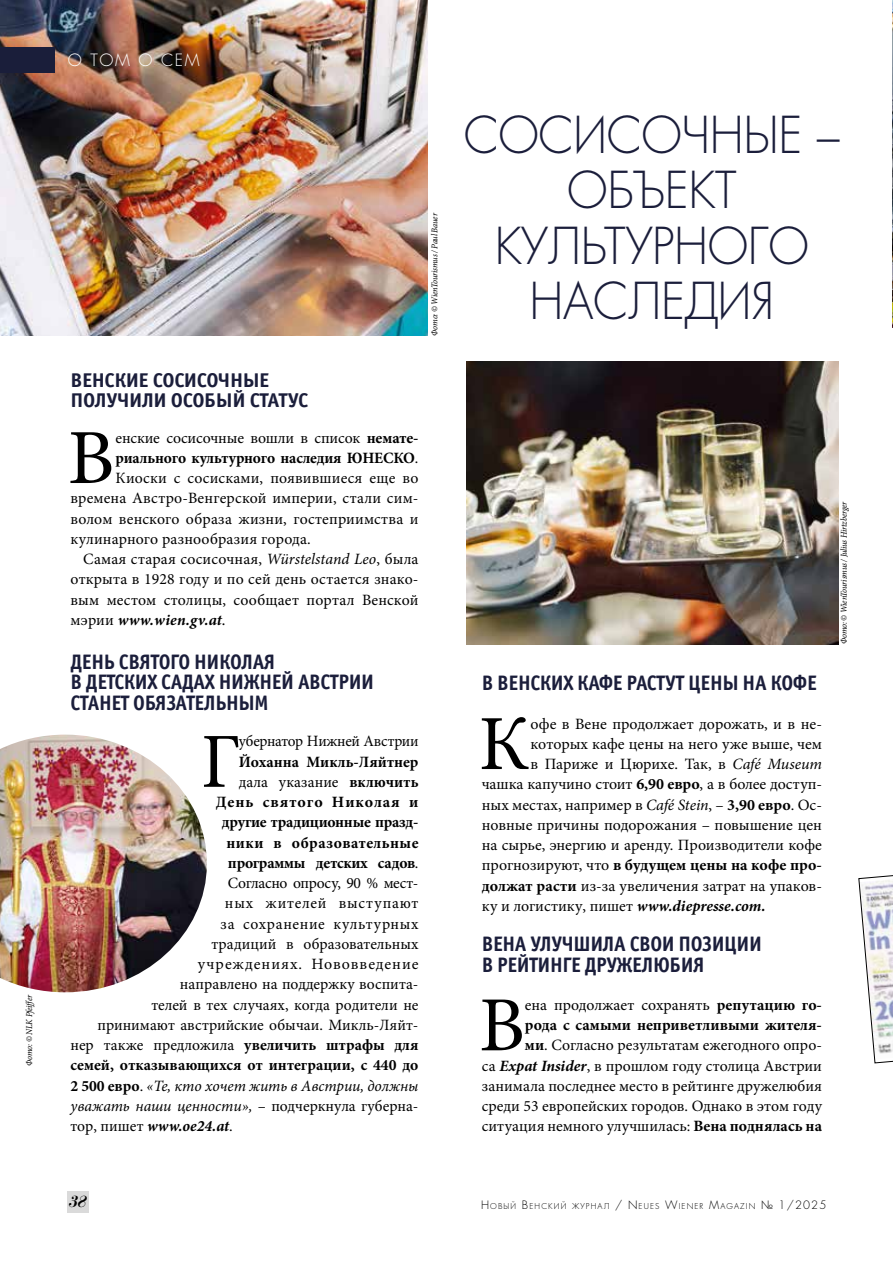
<style>
.page{position:relative;width:893px;height:1263px;background:#fff}
.page>*{position:absolute;margin:0;border:0;box-sizing:border-box;transform-origin:0 0}
.t1{font:78px "Minion Pro";color:#000}
.t2{font:49.5px/55.5px "Favorit Light C";letter-spacing:-.01em;color:#1b1e3b;text-align:center;scale:.96 1}
.t3{font:21px/20.2px "Officina Sans Bold C";letter-spacing:-.02em;color:#1b1e3b;scale:.95 1}
.t4{font:19.95px/20.2px "Officina Sans Bold C";letter-spacing:-.02em;color:#1b1e3b}
.t5{font:16.5px "Favorit Light C";letter-spacing:.1em;color:#fff}
.t6{font:italic 16.5px "Paragon Nord C";color:#000}
.t7{font:15.75px/20.2px "Minion Pro";color:#000;text-align:right}
.t8{font:700 15.75px "Minion Pro";color:#000}
.t9{font:italic 15.75px "Minion Pro";color:#000}
.t10{font:700 15.75px "Minion Pro";letter-spacing:-.02em;color:#000}
.t11{font:15.75px "Minion Pro";letter-spacing:-.02em;color:#000}
.t12{font:italic 700 15.75px "Minion Pro";letter-spacing:.01em;color:#000}
.t13{font:15.75px "Minion Pro";letter-spacing:.06em;color:#000}
.t14{font:15.75px "Minion Pro";letter-spacing:.04em;color:#000}
.t15{font:700 15.75px "Minion Pro";letter-spacing:.03em;color:#000}
.t16{font:700 15.75px "Minion Pro";letter-spacing:.06em;color:#000}
.t17{font:15.75px "Minion Pro";letter-spacing:.05em;color:#000}
.t18{font:italic 9px "Minion Pro";letter-spacing:-.025em;color:#000;scale:.94 1}
.t19{font:7.8px "Favorit Light C";letter-spacing:.145em;color:#000}
.s1{font-weight:700}
.s2{font-weight:400}
.s3{font-style:italic}
.s4{font-weight:400;font-style:normal}
.s5{font-weight:500;font-style:normal}
.s6{font-weight:700;font-style:normal}
.s7{font-style:normal}
.s8{font-weight:700;font-style:italic}
.s9{font-size:11.25px}
</style>
<div class="page">
<div style="left:67px;top:1192px;width:22px;height:21px;background:#dadada"></div>
<img style="left:0;top:0;width:428px;height:336px">
<div style="left:0;top:47px;width:55px;height:25px;background:#1a1e3a"></div>
<img style="left:467px;top:361px;width:371px;height:283px">
<img style="left:0;top:735px;width:207px;height:257px">
<img style="left:892px;top:0;width:1px;height:328px">
<svg style="left:859px;top:875px;width:34px;height:188px"></svg>
<p class="t18" style="left:23px;top:1066px;width:77px;rotate:-90deg">Фото: © NLK Pfeiffer</p>
<p class="t5" style="left:68px;top:49px;width:133px">О ТОМ О СЕМ</p>
<p class="t18" style="left:428px;top:336px;width:132px;rotate:-90deg">Фото: © WienTourismus / Paul Bauer</p>
<p class="t4" style="left:70px;top:370px;width:239px">ВЕНСКИЕ СОСИСОЧНЫЕ<br>ПОЛУЧИЛИ ОСОБЫЙ СТАТУС</p>
<h1 class="t1" style="left:68px;top:406px;width:48px">В</h1>
<p class="t7" style="left:116px;top:427px;width:304px">енские сосисочные вошли в список <span class="s1">немате-</span></p>
<p class="t8" style="left:116px;top:447px;width:304px">риального культурного наследия ЮНЕСКО<span class="s2">.</span></p>
<p class="t7" style="left:116px;top:468px;width:304px">Киоски с сосисками, появившиеся еще во</p>
<p class="t7" style="left:70px;top:488px;width:350px">времена Австро-Венгерской империи, стали сим-</p>
<p class="t7" style="left:70px;top:508px;width:350px">волом венского образа жизни, гостеприимства и</p>
<p class="t7" style="left:70px;top:529px;width:242px">кулинарного разнообразия города.</p>
<p class="t7" style="left:83px;top:549px;width:337px">Самая старая сосисочная, <span class="s3">Würstelstand Leo</span>, была</p>
<p class="t7" style="left:70px;top:569px;width:350px">открыта в 1928 году и по сей день остается знако-</p>
<p class="t7" style="left:70px;top:589px;width:349px">вым местом столицы, сообщает портал Венской</p>
<p class="t12" style="left:70px;top:608px;width:157px"><span class="s4">мэрии</span> www.wien.gv.at<span class="s5">.</span></p>
<h3 class="t3" style="left:70px;top:652px;width:321px">ДЕНЬ СВЯТОГО НИКОЛАЯ<br>В ДЕТСКИХ САДАХ НИЖНЕЙ АВСТРИИ<br>СТАНЕТ ОБЯЗАТЕЛЬНЫМ</h3>
<h1 class="t1" style="left:201px;top:710px;width:41px">Г</h1>
<p class="t11" style="left:239px;top:731px;width:181px">убернатор Нижней Австрии</p>
<p class="t8" style="left:239px;top:750px;width:181px">Йоханна Микль-Ляйтнер</p>
<p class="t7" style="left:239px;top:772px;width:181px">дала указание <span class="s1">включить</span></p>
<p class="t16" style="left:216px;top:791px;width:204px">День святого Николая и</p>
<p class="t10" style="left:222px;top:811px;width:198px">другие традиционные празд-</p>
<p class="t15" style="left:226px;top:831px;width:194px">ники в образовательные</p>
<p class="t10" style="left:228px;top:852px;width:192px">программы детских садов<span class="s2">.</span></p>
<p class="t11" style="left:228px;top:872px;width:192px">Согласно опросу, 90 % мест-</p>
<p class="t17" style="left:225px;top:893px;width:195px">ных жителей выступают</p>
<p class="t14" style="left:220px;top:913px;width:200px">за сохранение культурных</p>
<p class="t7" style="left:211px;top:934px;width:208px">традиций в образовательных</p>
<p class="t13" style="left:198px;top:953px;width:222px">учреждениях. Нововведение</p>
<p class="t7" style="left:180px;top:974px;width:240px">направлено на поддержку воспита-</p>
<p class="t7" style="left:151px;top:994px;width:269px">телей в тех случаях, когда родители не</p>
<p class="t7" style="left:97px;top:1015px;width:322px">принимают австрийские обычаи. Микль-Ляйт-</p>
<p class="t7" style="left:70px;top:1035px;width:350px">нер также предложила <span class="s1">увеличить штрафы для</span></p>
<p class="t8" style="left:70px;top:1054px;width:349px">семей, отказывающихся от интеграции, с 440 до</p>
<p class="t9" style="left:70px;top:1075px;width:349px"><span class="s6">2 500 евро</span><span class="s7">.</span> «Те, кто хочет жить в Австрии, должны</p>
<p class="t9" style="left:70px;top:1095px;width:350px">уважать наши ценности», <span class="s7">– подчеркнула губерна-</span></p>
<p class="t12" style="left:70px;top:1115px;width:164px"><span class="s4">тор, пишет</span> www.oe24.at<span class="s4">.</span></p>
<h2 class="t2" style="left:464px;top:107px;width:393px">СОСИСОЧНЫЕ –<br>ОБЪЕКТ<br>КУЛЬТУРНОГО<br>НАСЛЕДИЯ</h2>
<h3 class="t3" style="left:482px;top:673px;width:354px">В ВЕНСКИХ КАФЕ РАСТУТ ЦЕНЫ НА КОФЕ</h3>
<h1 class="t1" style="left:478px;top:692px;width:53px">К</h1>
<p class="t7" style="left:530px;top:713px;width:293px">офе в Вене продолжает дорожать, и в не-</p>
<p class="t7" style="left:530px;top:734px;width:293px">которых кафе цены на него уже выше, чем</p>
<p class="t7" style="left:530px;top:754px;width:293px">в Париже и Цюрихе. Так, в <span class="s3">Café Museum</span></p>
<p class="t7" style="left:482px;top:774px;width:342px">чашка капучино стоит <span class="s1">6,90 евро</span>, а в более доступ-</p>
<p class="t7" style="left:482px;top:794px;width:342px">ных местах, например в <span class="s3">Café Stein</span>, – <span class="s1">3,90 евро</span>. Ос-</p>
<p class="t7" style="left:482px;top:815px;width:342px">новные причины подорожания – повышение цен</p>
<p class="t7" style="left:482px;top:835px;width:342px">на сырье, энергию и аренду. Производители кофе</p>
<p class="t8" style="left:482px;top:854px;width:342px"><span class="s2">прогнозируют, что</span> в будущем цены на кофе про-</p>
<p class="t7" style="left:482px;top:875px;width:342px"><span class="s1">должат расти</span> из-за увеличения затрат на упаков-</p>
<p class="t7" style="left:482px;top:896px;width:285px">ку и логистику, пишет <span class="s8">www.diepresse.com.</span></p>
<h3 class="t3" style="left:482px;top:934px;width:296px">ВЕНА УЛУЧШИЛА СВОИ ПОЗИЦИИ<br>В РЕЙТИНГЕ ДРУЖЕЛЮБИЯ</h3>
<h1 class="t1" style="left:479px;top:973px;width:47px">В</h1>
<p class="t7" style="left:482px;top:995px;width:342px">ена продолжает сохранять <span class="s1">репутацию го-<br>рода с самыми неприветливыми жителя-<br>ми</span>. Согласно результатам ежегодного опро-<br>са <span class="s8">Expat Insider</span>, в прошлом году столица Австрии занимала последнее место в рейтинге дружелюбия среди 53 европейских городов. Однако в этом году ситуация немного улучшилась: <span class="s1">Вена поднялась на</span></p>
<p class="t18" style="left:838px;top:644px;width:153px;rotate:-90deg">Фото: © WienTourismus / Julius Hirtzberger</p>
<p class="t6" style="left:68px;top:1192px;width:19px">38</p>
<p class="t19" style="left:481px;top:1201px;width:347px"><span class="s9">Н</span>ОВЫЙ <span class="s9">В</span>ЕНСКИЙ ЖУРНАЛ <span class="s9">/</span> <span class="s9">N</span>EUES <span class="s9">W</span>IEN ER <span class="s9">M</span>AGAZIN <span class="s9">№ 1/2025</span></p>
</div>
